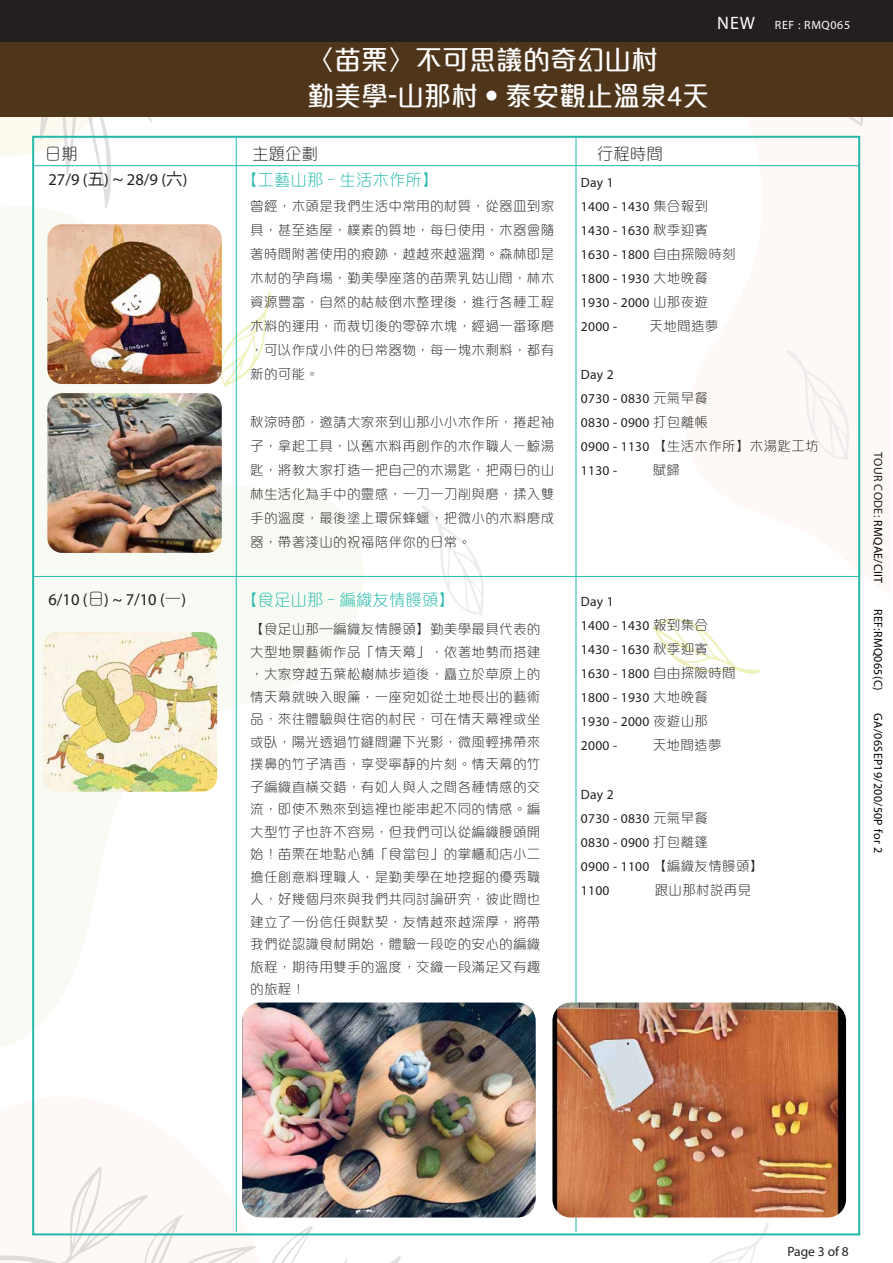
<style>
.page{position:relative;width:893px;height:1263px;background:#fff}
.page>*{position:absolute;margin:0;border:0;box-sizing:border-box;transform-origin:0 0}
.t1{font:500 27px/36px "M Elle HK";color:#fff}
.t2{font:16.5px "Myriad Pro";color:#231f20}
.t3{font:300 16.5px "M Elle HK";color:#24baab}
.t4{font:300 16.5px "M Elle HK";color:#231f20}
.t5{font:300 13.5px/22.5px "M Elle HK";letter-spacing:.025em;color:#231f20;text-align:justify}
.t6{font:13.5px/24px "Myriad Pro";letter-spacing:.025em;color:#231f20}
.t7{font:12px "Myriad Pro";letter-spacing:.025em;color:#000}
.t8{font:12px "Myriad Pro";letter-spacing:.05em;color:#fff}
.s1{font-size:18px}
.s2{font-family:"Koz Go Pr 6 N"}
.s3{font-family:"M Elle HK";font-weight:300}
.s4{font-family:"Myriad Pro";font-weight:400}
.s5{color:#221f1f}
</style>
<div class="page">
<svg style="left:681px;top:135px;width:180px;height:494px;fill:#fef8f6"></svg>
<svg style="left:0;top:194px;width:372px;height:864px"></svg>
<svg style="left:220px;top:292px;width:51px;height:96px"></svg>
<svg style="left:421px;top:506px;width:63px;height:109px"></svg>
<svg style="left:692px;top:1223px;width:77px;height:40px"></svg>
<svg style="left:652px;top:617px;width:108px;height:57px"></svg>
<svg style="left:598px;top:116px;width:293px;height:10px"></svg>
<svg style="left:0;top:1167px;width:401px;height:96px"></svg>
<svg style="left:0;top:116px;width:185px;height:94px"></svg>
<svg style="left:787px;top:350px;width:63px;height:111px"></svg>
<div style="left:0;top:0;width:893px;height:43px;background:#231f20"></div>
<div style="left:0;top:42px;width:893px;height:74px;background:#4f361b"></div>
<hr style="left:33px;top:165px;width:826px;height:1px;background:#24baab">
<hr style="left:33px;top:576px;width:826px;height:1px;background:#24baab">
<hr style="left:236px;top:137px;width:1px;height:1095px;background:#24baab">
<hr style="left:575px;top:137px;width:1px;height:1095px;background:#24baab">
<img style="left:47px;top:393px;width:175px;height:160px">
<img style="left:47px;top:224px;width:175px;height:160px">
<img style="left:43px;top:632px;width:174px;height:160px">
<img style="left:242px;top:1002px;width:294px;height:215px">
<img style="left:552px;top:1002px;width:294px;height:215px">
<h1 class="t1" style="left:307px;top:40px;width:404px">〈苗栗〉不可思議的奇幻山村<br>勤美學-山那村‧泰安觀止溫泉4天</h1>
<p class="t8" style="left:717px;top:18px;width:134px"><span class="s1">NEW</span> REF : RMQ065</p>
<p class="t4" style="left:45px;top:141px;width:34px">日期</p>
<p class="t4" style="left:252px;top:141px;width:67px">主題企劃</p>
<p class="t4" style="left:597px;top:141px;width:67px">行程時間</p>
<p class="t2" style="left:48px;top:170px;width:140px">27/9 (<span class="s2">五</span>) <span class="s2">~</span> 28/9 (<span class="s2">六</span>)</p>
<p class="t3" style="left:241px;top:168px;width:199px">【工藝山那 - 生活木作所】</p>
<p class="t5" style="left:250px;top:192px;width:306px;line-height:24px">曾經，木頭是我們生活中常用的材質，從器皿到家具，甚至造屋，樸素的質地，每日使用，木器會隨著時間附著使用的痕跡，越越來越溫潤。森林即是木材的孕育場，勤美學座落的苗栗乳姑山間，林木資源豐富，自然的枯枝倒木整理後，進行各種工程木料的運用，而裁切後的零碎木塊，經過一番琢磨，可以作成小件的日常器物，每一塊木剩料，都有新的可能。</p>
<p class="t5" style="left:250px;top:408px;width:306px;line-height:24px">秋涼時節，邀請大家來到山那小小木作所，捲起袖子，拿起工具，以舊木料再創作的木作職人－鯨湯匙，將教大家打造一把自己的木湯匙，把兩日的山林生活化為手中的靈感，一刀一刀削與磨，揉入雙手的溫度，最後塗上環保蜂蠟，把微小的木料磨成器，帶著淺山的祝福陪伴你的日常。</p>
<p class="t6" style="left:581px;top:170px;width:156px">Day 1<br>1400 - 1430 <span class="s3">集合報到<br></span>1430 - 1630 <span class="s3">秋季迎賓<br></span>1630 - 1800 <span class="s3">自由探險時刻<br></span>1800 - 1930 <span class="s3">大地晚餐<br></span>1930 - 2000 <span class="s3">山那夜遊<br></span>2000 -</p>
<p class="t5" style="left:650px;top:313px;width:70px">天地間造夢</p>
<p class="t6" style="left:581px;top:362px;width:129px">Day 2<br>0730 - 0830 <span class="s3">元氣早餐<br></span>0830 - 0900 <span class="s3">打包離帳</span></p>
<p class="t5" style="left:581px;top:433px;width:239px"><span class="s4">0900 - 1130</span> 【生活木作所】木湯匙工坊</p>
<p class="t6" style="left:581px;top:458px;width:38px">1130 -</p>
<p class="t5" style="left:653px;top:457px;width:29px">賦歸</p>
<p class="t2" style="left:48px;top:589px;width:139px">6/10 (<span class="s3">日</span>) ~ 7/10 (<span class="s3">一</span>)</p>
<p class="t3" style="left:241px;top:588px;width:215px">【食足山那 - 編織友情饅頭】</p>
<p class="t5" style="left:250px;top:617px;width:292px">【食足山那—編織友情饅頭】勤美學最具代表的大型地景藝術作品「情天幕」，依著地勢而搭建，大家穿越五葉松樹林步道後，矗立於草原上的情天幕就映入眼簾，一座宛如從土地長出的藝術品，來往體驗與住宿的村民，可在情天幕裡或坐或臥，陽光透過竹縫間灑下光影，微風輕拂帶來撲鼻的竹子清香，享受寧靜的片刻。情天幕的竹子編織直橫交錯，有如人與人之間各種情感的交流，即使不熟來到這裡也能串起不同的情感。編大型竹子也許不容易，但我們可以從編織饅頭開始！苗栗在地點心舖「食當包」的掌櫃和店小二擔任創意料理職人，是勤美學在地挖掘的優秀職人，好幾個月來與我們共同討論研究，彼此間也建立了一份信任與默契，友情越來越深厚，將帶我們從認識食材開始，體驗一段吃的安心的編織旅程，期待用雙手的溫度，交織一段滿足又有趣的旅程！</p>
<p class="t6" style="left:581px;top:590px;width:156px">Day 1<br>1400 - 1430 <span class="s3">報到集合<br></span>1430 - 1630 <span class="s3">秋季迎賓<br></span>1630 - 1800 <span class="s3">自由探險時間<br></span>1800 - 1930 <span class="s3">大地晚餐<br></span>1930 - 2000 <span class="s3">夜遊山那<br></span>2000 -</p>
<p class="t5" style="left:653px;top:733px;width:70px">天地間造夢</p>
<p class="t6" style="left:581px;top:782px;width:184px">Day 2<br>0730 - 0830 <span class="s3">元氣早餐<br></span>0830 - 0900 <span class="s3">打包離篷<br></span>0900 - 1100 <span class="s3">【編織友情饅頭】<br></span>1100</p>
<p class="t5" style="left:655px;top:877px;width:98px">跟山那村說再見</p>
<p class="t7" style="left:886px;top:452px;width:133px;rotate:90deg"><span class="s5">TOUR CODE:</span> RMQAE/CIIT</p>
<p class="t7" style="left:886px;top:609px;width:82px;rotate:90deg">REF:RMQ065(C)</p>
<p class="t7" style="left:886px;top:713px;width:141px;rotate:90deg">GA/06SEP19/200/50P for 2</p>
<p class="t6" style="left:787px;top:1239px;width:63px">Page 3 of 8</p>
</div>
